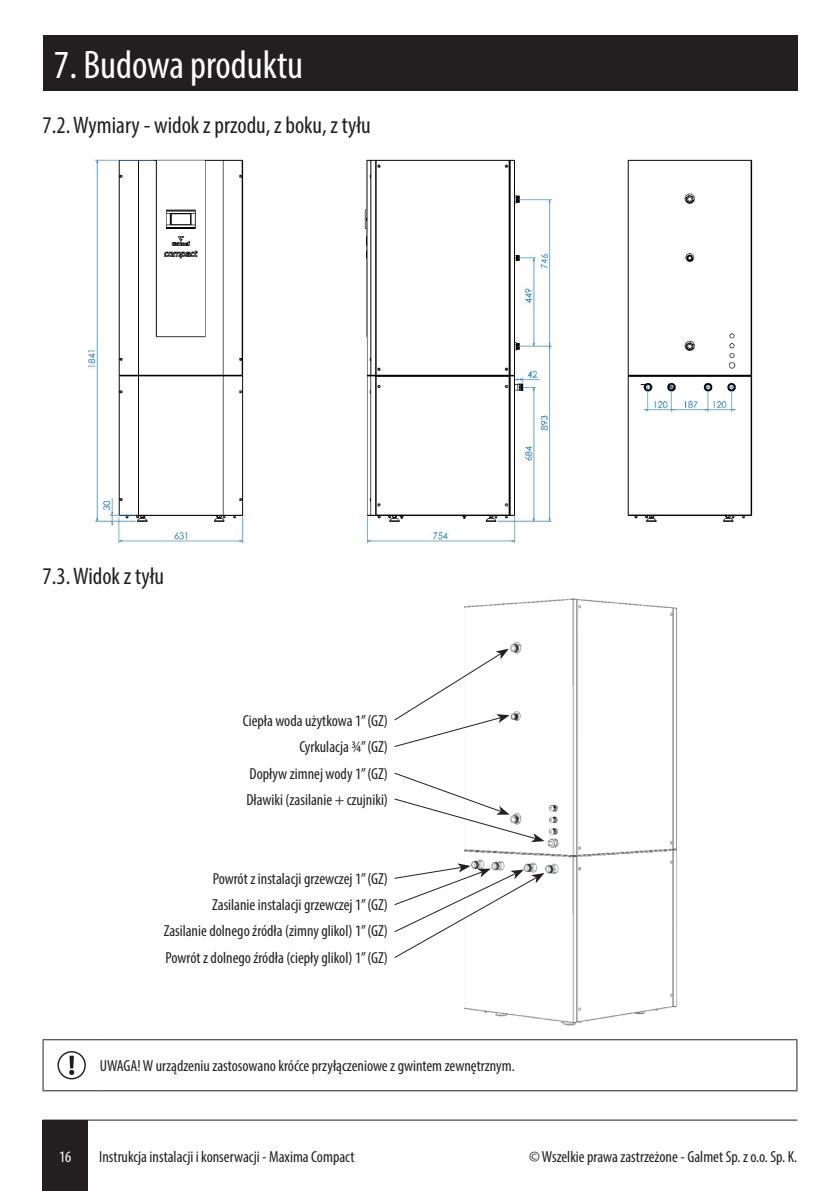
<style>
.page{position:relative;width:840px;height:1191px;background:#fff}
.page>*{position:absolute;margin:0;border:0;box-sizing:border-box;transform-origin:0 0}
.t1{font:condensed 40px "Myriad Pro";color:#fff}
.t2{font:condensed 24px "Myriad Pro";color:#231f20}
.t3{font:condensed 16px/26.2px "Myriad Pro";color:#231f20;text-align:right}
.t4{font:condensed 16px "Myriad Pro";color:#fff}
</style>
<div class="page">
<hr style="left:43px;top:1119px;width:754px;height:1px;background:#231f20">
<div style="left:43px;top:1120px;width:45px;height:71px;background:#231f20"></div>
<div style="left:43px;top:35px;width:754px;height:56px;background:#231f20"></div>
<img style="left:88px;top:159px;width:664px;height:384px">
<img style="left:464px;top:598px;width:212px;height:427px">
<svg style="left:394px;top:648px;width:115px;height:100px"></svg>
<svg style="left:394px;top:772px;width:150px;height:70px"></svg>
<svg style="left:394px;top:863px;width:150px;height:96px"></svg>
<hr style="left:43px;top:1039px;width:57px;height:1px;background:#231f20">
<hr style="left:43px;top:1040px;width:1px;height:50px;background:#231f20">
<hr style="left:100px;top:1039px;width:697px;height:1px;background:#231f20">
<hr style="left:796px;top:1040px;width:1px;height:50px;background:#231f20">
<hr style="left:43px;top:1090px;width:57px;height:1px;background:#231f20">
<hr style="left:100px;top:1090px;width:697px;height:1px;background:#231f20">
<svg style="left:57px;top:1051px;width:29px;height:28px"></svg>
<h1 class="t1" style="left:54px;top:41px;width:251px">7. Budowa produktu</h1>
<h2 class="t2" style="left:43px;top:111px;width:329px">7.2. Wymiary - widok z przodu, z boku, z tyłu</h2>
<h2 class="t2" style="left:43px;top:561px;width:123px">7.3. Widok z tyłu</h2>
<p class="t3" style="left:243px;top:707px;width:147px">Ciepła woda użytkowa 1” (GZ)<br>Cyrkulacja ¾” (GZ)<br>Dopływ zimnej wody 1” (GZ)<br>Dławiki (zasilanie + czujniki)</p>
<p class="t3" style="left:164px;top:865px;width:226px">Powrót z instalacji grzewczej 1” (GZ)<br>Zasilanie instalacji grzewczej 1” (GZ)<br>Zasilanie dolnego źródła (zimny glikol) 1” (GZ)<br>Powrót z dolnego źródła (ciepły glikol) 1” (GZ)</p>
<p class="t3" style="left:100px;top:1052px;width:416px">UWAGA! W urządzeniu zastosowano króćce przyłączeniowe z gwintem zewnętrznym.</p>
<p class="t4" style="left:59px;top:1146px;width:14px">16</p>
<p class="t3" style="left:99px;top:1143px;width:256px">Instrukcja instalacji i konserwacji - Maxima Compact</p>
<p class="t3" style="left:528px;top:1143px;width:270px">© Wszelkie prawa zastrzeżone - Galmet Sp. z o.o. Sp. K.</p>
</div>
